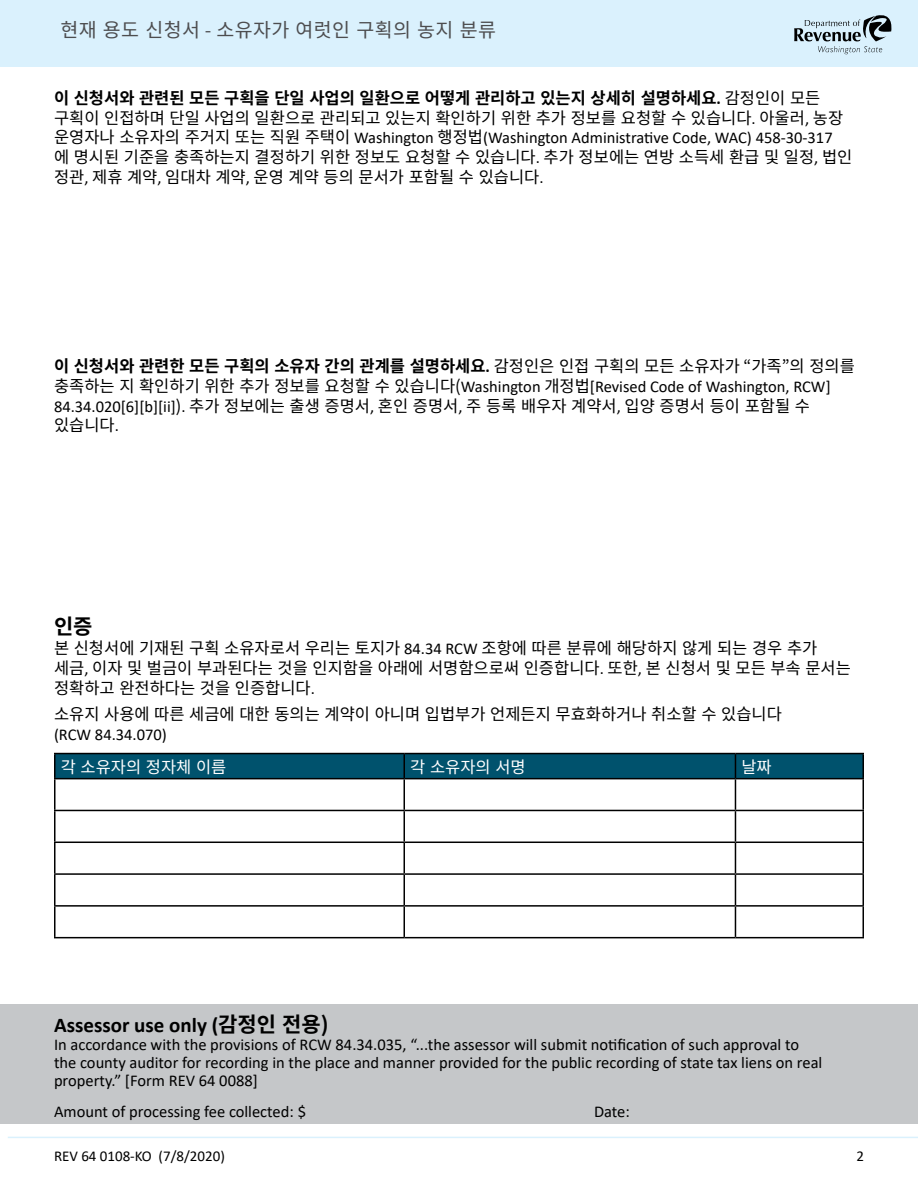
<style>
.page{position:relative;width:918px;height:1188px;background:#fff}
.page>*{position:absolute;margin:0;border:0;box-sizing:border-box;transform-origin:0 0}
.Heading_3{font:700 21px "Calibri";color:#000}
.Heading_3-2{font:700 21px "Noto Sans CJ Kkr";color:#000}
.t1{font:19.5px "Noto Sans CJ Kkr";letter-spacing:.02em;color:#4d4d4f}
.Normal__P{font:16.5px/19.8px "Noto Sans CJ Kkr";color:#000}
.Normal__P-2{font:16.5px/18px "Calibri";color:#000}
.Normal__P-3{font:16.5px "Noto Sans CJ Kkr";color:#fff}
.t2{font:15px "Calibri";color:#000}
.s1{font-family:"Myriad Pro"}
.s2{font-weight:700}
.s3{font-family:"Calibri";font-weight:700}
.s4{font-family:"Calibri"}
.s5{font-family:"Noto Sans CJ Kkr"}
</style>
<div class="page">
<div style="left:0;top:0;width:918px;height:66px;background:#daf1fd"></div>
<svg style="left:794px;top:15px;width:98px;height:39px"></svg>
<hr style="left:8px;top:1137px;width:910px;height:1px;background:#daf1fd">
<div style="left:0;top:1004px;width:918px;height:120px;background:#c5c7c9"></div>
<hr style="left:54px;top:753px;width:350px;height:1px;background:#000">
<hr style="left:54px;top:754px;width:2px;height:24px;background:#000">
<hr style="left:404px;top:753px;width:331px;height:1px;background:#000">
<hr style="left:735px;top:753px;width:129px;height:1px;background:#000">
<svg style="left:55px;top:754px;width:807px;height:24px;background:#00506a"></svg>
<hr style="left:862px;top:754px;width:2px;height:24px;background:#000">
<hr style="left:54px;top:778px;width:350px;height:1px;background:#000">
<hr style="left:54px;top:779px;width:2px;height:31px;background:#000">
<hr style="left:404px;top:778px;width:331px;height:1px;background:#000">
<hr style="left:404px;top:779px;width:1px;height:31px;background:#000">
<hr style="left:735px;top:778px;width:129px;height:1px;background:#000">
<hr style="left:735px;top:779px;width:1px;height:31px;background:#000">
<hr style="left:862px;top:779px;width:2px;height:31px;background:#000">
<hr style="left:54px;top:810px;width:350px;height:1px;background:#000">
<hr style="left:54px;top:811px;width:2px;height:31px;background:#000">
<hr style="left:404px;top:810px;width:331px;height:1px;background:#000">
<hr style="left:404px;top:811px;width:1px;height:31px;background:#000">
<hr style="left:735px;top:810px;width:129px;height:1px;background:#000">
<hr style="left:735px;top:811px;width:1px;height:31px;background:#000">
<hr style="left:862px;top:811px;width:2px;height:31px;background:#000">
<hr style="left:54px;top:842px;width:350px;height:1px;background:#000">
<hr style="left:54px;top:843px;width:2px;height:30px;background:#000">
<hr style="left:404px;top:842px;width:331px;height:1px;background:#000">
<hr style="left:404px;top:843px;width:1px;height:30px;background:#000">
<hr style="left:735px;top:842px;width:129px;height:1px;background:#000">
<hr style="left:735px;top:843px;width:1px;height:30px;background:#000">
<hr style="left:862px;top:843px;width:2px;height:30px;background:#000">
<hr style="left:54px;top:873px;width:350px;height:2px;background:#000">
<hr style="left:54px;top:875px;width:2px;height:30px;background:#000">
<hr style="left:404px;top:873px;width:331px;height:2px;background:#000">
<hr style="left:404px;top:875px;width:1px;height:30px;background:#000">
<hr style="left:735px;top:873px;width:129px;height:2px;background:#000">
<hr style="left:735px;top:875px;width:1px;height:30px;background:#000">
<hr style="left:862px;top:875px;width:2px;height:30px;background:#000">
<hr style="left:54px;top:905px;width:350px;height:2px;background:#000">
<hr style="left:54px;top:907px;width:2px;height:30px;background:#000">
<hr style="left:404px;top:905px;width:331px;height:2px;background:#000">
<hr style="left:404px;top:907px;width:1px;height:30px;background:#000">
<hr style="left:735px;top:905px;width:129px;height:2px;background:#000">
<hr style="left:735px;top:907px;width:1px;height:30px;background:#000">
<hr style="left:862px;top:907px;width:2px;height:30px;background:#000">
<hr style="left:54px;top:937px;width:350px;height:1px;background:#000">
<hr style="left:404px;top:937px;width:331px;height:1px;background:#000">
<hr style="left:735px;top:937px;width:129px;height:1px;background:#000">
<p class="t1" style="left:60px;top:19px;width:437px">현재 용도 신청서 <span class="s1">-</span> 소유자가 여럿인 구획의 농지 분류</p>
<p class="Normal__P" style="left:54px;top:88px;width:800px"><span class="s2">이 신청서와 관련된 모든 구획을 단일 사업의 일환으로 어떻게 관리하고 있는지 상세히 설명하세요</span><span class="s3">.</span> 감정인이 모든 구획이 인접하며 단일 사업의 일환으로 관리되고 있는지 확인하기 위한 추가 정보를 요청할 수 있습니다<span class="s4">.</span> 아울러<span class="s4">,</span> 농장 운영자나 소유자의 주거지 또는 직원 주택이 <span class="s4">Washington</span> 행정법<span class="s4">(Washington Administrative Code, WAC) 458-30-317<br></span>에 명시된 기준을 충족하는지 결정하기 위한 정보도 요청할 수 있습니다<span class="s4">.</span> 추가 정보에는 연방 소득세 환급 및 일정<span class="s4">,</span> 법인 정관<span class="s4">,</span> 제휴 계약<span class="s4">,</span> 임대차 계약<span class="s4">,</span> 운영 계약 등의 문서가 포함될 수 있습니다<span class="s4">.</span></p>
<p class="Normal__P" style="left:54px;top:356px;width:802px"><span class="s2">이 신청서와 관련한 모든 구획의 소유자 간의 관계를 설명하세요</span><span class="s3">.</span> 감정인은 인접 구획의 모든 소유자가 “가족”의 정의를 충족하는 지 확인하기 위한 추가 정보를 요청할 수 있습니다(<span class="s4">Washington</span> 개정법<span class="s4">[Revised Code of Washington, RCW] 84.34.020[6][b][ii]</span>)<span class="s4">.</span> 추가 정보에는 출생 증명서<span class="s4">,</span> 혼인 증명서<span class="s4">,</span> 주 등록 배우자 계약서<span class="s4">,</span> 입양 증명서 등이 포함될 수 있습니다<span class="s4">.</span></p>
<h3 class="Heading_3-2" style="left:54px;top:615px;width:40px">인증</h3>
<p class="Normal__P" style="left:54px;top:638px;width:799px">본 신청서에 기재된 구획 소유자로서 우리는 토지가 <span class="s4">84.34 RCW</span> 조항에 따른 분류에 해당하지 않게 되는 경우 추가 세금<span class="s4">,</span> 이자 및 벌금이 부과된다는 것을 인지함을 아래에 서명함으로써 인증합니다<span class="s4">.</span> 또한<span class="s4">,</span> 본 신청서 및 모든 부속 문서는 정확하고 완전하다는 것을 인증합니다<span class="s4">.</span></p>
<p class="Normal__P" style="left:54px;top:705px;width:729px">소유지 사용에 따른 세금에 대한 동의는 계약이 아니며 입법부가 언제든지 무효화하거나 취소할 수 있습니다 <span class="s4">(RCW 84.34.070)</span></p>
<p class="Normal__P-3" style="left:61px;top:757px;width:167px">각 소유자의 정자체 이름</p>
<p class="Normal__P-3" style="left:410px;top:757px;width:117px">각 소유자의 서명</p>
<p class="Normal__P-3" style="left:741px;top:757px;width:32px">날짜</p>
<h3 class="Heading_3" style="left:54px;top:1010px;width:276px">Assessor use only (<span class="s5">감정인 전용)</span></h3>
<p class="Normal__P-2" style="left:54px;top:1035px;width:770px">In accordance with the provisions of RCW 84.34.035, “...the assessor will submit notification of such approval to the county auditor for recording in the place and manner provided for the public recording of state tax liens on real property.” [Form REV 64 0088]</p>
<p class="Normal__P-2" style="left:54px;top:1102px;width:254px">Amount of processing fee collected: $</p>
<p class="Normal__P-2" style="left:594px;top:1102px;width:37px">Date:</p>
<p class="t2" style="left:54px;top:1146px;width:172px">REV 64 0108-KO (7/8/2020)</p>
<p class="t2" style="left:856px;top:1146px;width:9px">2</p>
</div>
